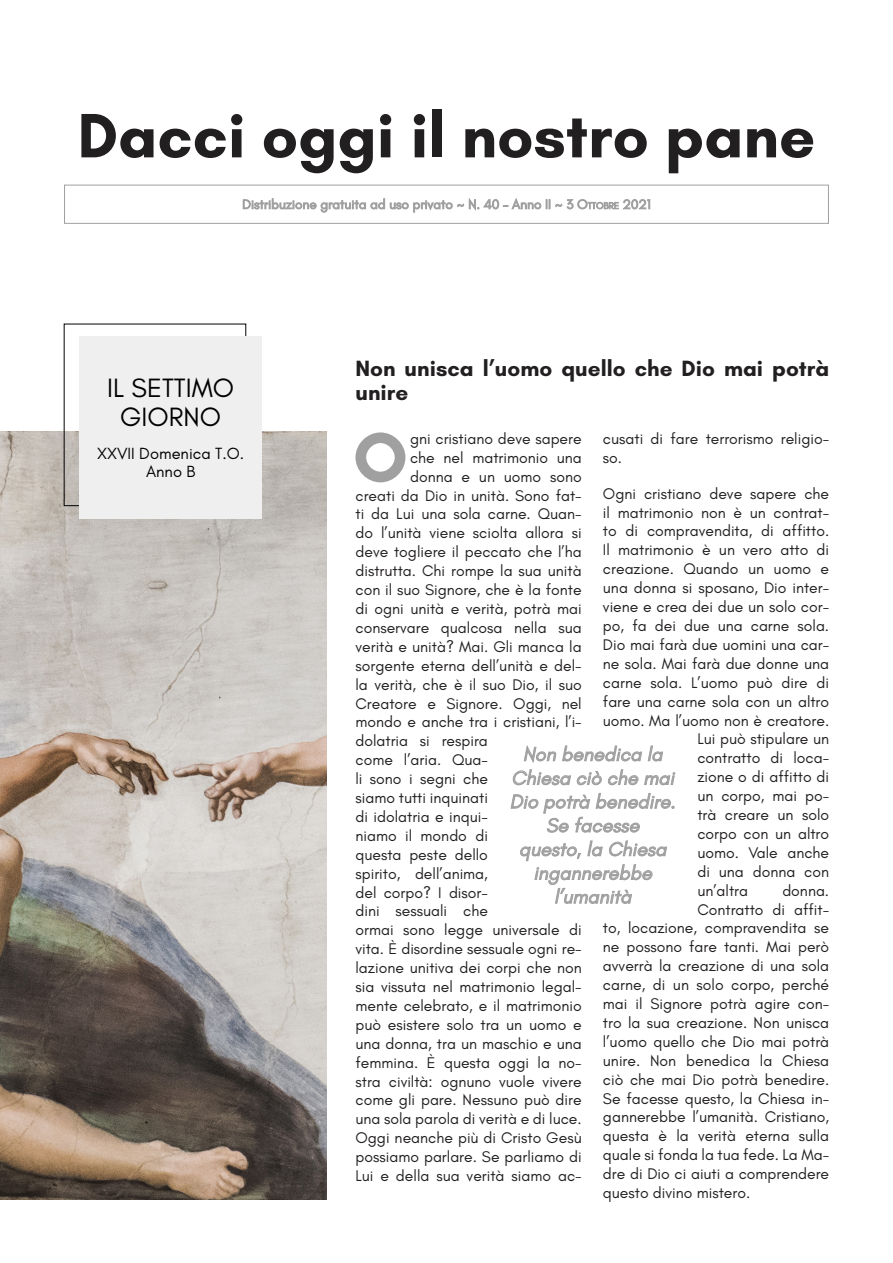
<style>
.page{position:relative;width:893px;height:1263px;background:#fff}
.page>*{position:absolute;margin:0;border:0;box-sizing:border-box;transform-origin:0 0}
.t1{font:700 71.4px "Glacial Indifference";color:#a0a0a0}
.t2{font:700 63.75px "Glacial Indifference";color:#221f20}
.t3{font:27px/28.5px "Glacial Indifference";color:#000;text-align:center}
.t4{font:700 22.5px/24px "Glacial Indifference";color:#221f20}
.t5{font:italic 19.8px/23.7px "Glacial Indifference";color:#a0a0a0;text-align:center}
.t6{font:16.5px/18px "Glacial Indifference";color:#000;text-align:center}
.t7{font:15.75px/18.9px "Glacial Indifference";color:#221f20}
</style>
<div class="page">
<div style="left:64px;top:185px;width:765px;height:39px;border:1px solid #a0a0a0"></div>
<svg style="left:243px;top:198px;width:407px;height:14px"></svg>
<img style="left:0;top:431px;width:326px;height:768px">
<div style="left:80px;top:336px;width:182px;height:183px;background:#efefef"></div>
<svg style="left:512px;top:745px;width:164px;height:41px"></svg>
<svg style="left:510px;top:793px;width:165px;height:40px"></svg>
<svg style="left:520px;top:840px;width:147px;height:64px"></svg>
<h2 class="t2" style="left:78px;top:96px;width:739px">Dacci oggi il nostro pane</h2>
<h3 class="t3" style="left:107px;top:374px;width:128px">IL SETTIMO<br>GIORNO</h3>
<p class="t6" style="left:97px;top:445px;width:149px">XXVII Domenica T.O.<br>Anno B</p>
<h3 class="t4" style="left:355px;top:356px;width:475px">Non unisca l’uomo quello che Dio mai potrà unire</h3>
<h1 class="t1" style="left:353px;top:413px;width:56px">O</h1>
<p class="t7" style="left:410px;top:429px;width:173px">gni cristiano deve sapere</p>
<p class="t7" style="left:603px;top:429px;width:228px">cusati di fare terrorismo religio&shy;so.</p>
<p class="t7" style="left:603px;top:484px;width:228px">Ogni cristiano deve sapere che</p>
<p class="t7" style="left:603px;top:503px;width:228px">il matrimonio non è un contrat-</p>
<p class="t7" style="left:603px;top:522px;width:228px">to di compravendita, di affitto.</p>
<p class="t7" style="left:603px;top:541px;width:228px">Il matrimonio è un vero atto di</p>
<p class="t7" style="left:603px;top:560px;width:228px">creazione. Quando un uomo e</p>
<p class="t7" style="left:603px;top:579px;width:228px">una donna si sposano, Dio inter-</p>
<p class="t7" style="left:603px;top:598px;width:228px">viene e crea dei due un solo cor-</p>
<p class="t7" style="left:603px;top:616px;width:228px">po, fa dei due una carne sola.</p>
<p class="t7" style="left:603px;top:635px;width:228px">Dio mai farà due uomini una car-</p>
<p class="t7" style="left:603px;top:654px;width:228px">ne sola. Mai farà due donne una</p>
<p class="t7" style="left:603px;top:673px;width:228px">carne sola. L’uomo può dire di</p>
<p class="t7" style="left:603px;top:692px;width:228px">fare una carne sola con un altro</p>
<p class="t7" style="left:603px;top:711px;width:228px">uomo. Ma l’uomo non è creatore.</p>
<p class="t7" style="left:697px;top:730px;width:133px">Lui può stipulare un</p>
<p class="t7" style="left:697px;top:749px;width:133px">contratto di loca-</p>
<p class="t7" style="left:697px;top:768px;width:133px">zione o di affitto di</p>
<p class="t7" style="left:697px;top:787px;width:133px">un corpo, mai po-</p>
<p class="t7" style="left:697px;top:805px;width:133px">trà creare un solo</p>
<p class="t7" style="left:697px;top:824px;width:133px">corpo con un altro</p>
<p class="t7" style="left:697px;top:843px;width:133px">uomo. Vale anche</p>
<p class="t7" style="left:697px;top:862px;width:133px">di una donna con</p>
<p class="t7" style="left:697px;top:881px;width:52px">un’altra</p>
<p class="t7" style="left:782px;top:881px;width:48px">donna.</p>
<p class="t7" style="left:697px;top:900px;width:133px">Contratto di affit-</p>
<p class="t7" style="left:603px;top:919px;width:228px">to, locazione, compravendita se</p>
<p class="t7" style="left:603px;top:938px;width:228px">ne possono fare tanti. Mai però</p>
<p class="t7" style="left:603px;top:957px;width:228px">avverrà la creazione di una sola</p>
<p class="t7" style="left:603px;top:976px;width:228px">carne, di un solo corpo, perché</p>
<p class="t7" style="left:603px;top:994px;width:228px">mai il Signore potrà agire con-</p>
<p class="t7" style="left:603px;top:1013px;width:228px">tro la sua creazione. Non unisca</p>
<p class="t7" style="left:603px;top:1032px;width:228px">l’uomo quello che Dio mai potrà</p>
<p class="t7" style="left:603px;top:1051px;width:228px">unire. Non benedica la Chiesa</p>
<p class="t7" style="left:603px;top:1070px;width:228px">ciò che mai Dio potrà benedire.</p>
<p class="t7" style="left:603px;top:1089px;width:228px">Se facesse questo, la Chiesa in-</p>
<p class="t7" style="left:603px;top:1108px;width:228px">gannerebbe l’umanità. Cristiano,</p>
<p class="t7" style="left:603px;top:1127px;width:228px">questa è la verità eterna sulla</p>
<p class="t7" style="left:603px;top:1146px;width:228px">quale si fonda la tua fede. La Ma-</p>
<p class="t7" style="left:603px;top:1165px;width:228px">dre di Dio ci aiuti a comprendere</p>
<p class="t7" style="left:603px;top:1183px;width:149px">questo divino mistero.</p>
<p class="t7" style="left:410px;top:448px;width:173px">che nel matrimonio una</p>
<p class="t7" style="left:410px;top:467px;width:173px">donna e un uomo sono</p>
<p class="t7" style="left:355px;top:486px;width:228px">creati da Dio in unità. Sono fat-</p>
<p class="t7" style="left:355px;top:505px;width:228px">ti da Lui una sola carne. Quan-</p>
<p class="t7" style="left:355px;top:524px;width:228px">do l’unità viene sciolta allora si</p>
<p class="t7" style="left:355px;top:543px;width:228px">deve togliere il peccato che l’ha</p>
<p class="t7" style="left:355px;top:562px;width:228px">distrutta. Chi rompe la sua unità</p>
<p class="t7" style="left:355px;top:581px;width:228px">con il suo Signore, che è la fonte</p>
<p class="t7" style="left:355px;top:599px;width:228px">di ogni unità e verità, potrà mai</p>
<p class="t7" style="left:355px;top:618px;width:228px">conservare qualcosa nella sua</p>
<p class="t7" style="left:355px;top:637px;width:228px">verità e unità? Mai. Gli manca la</p>
<p class="t7" style="left:355px;top:656px;width:228px">sorgente eterna dell’unità e del-</p>
<p class="t7" style="left:355px;top:675px;width:228px">la verità, che è il suo Dio, il suo</p>
<p class="t7" style="left:355px;top:694px;width:228px">Creatore e Signore. Oggi, nel</p>
<p class="t7" style="left:355px;top:713px;width:228px">mondo e anche tra i cristiani, l’i-</p>
<p class="t7" style="left:355px;top:732px;width:134px">dolatria si respira</p>
<p class="t7" style="left:355px;top:751px;width:134px">come l’aria. Qua-</p>
<p class="t7" style="left:355px;top:770px;width:134px">li sono i segni che</p>
<p class="t7" style="left:355px;top:788px;width:134px">siamo tutti inquinati</p>
<p class="t7" style="left:355px;top:807px;width:134px">di idolatria e inqui-</p>
<p class="t7" style="left:355px;top:826px;width:134px">niamo il mondo di</p>
<p class="t7" style="left:355px;top:845px;width:134px">questa peste dello</p>
<p class="t7" style="left:355px;top:864px;width:134px">spirito, dell’anima,</p>
<p class="t7" style="left:355px;top:883px;width:134px">del corpo? I disor-</p>
<p class="t7" style="left:355px;top:902px;width:134px">dini sessuali che</p>
<p class="t7" style="left:355px;top:921px;width:228px">ormai sono legge universale di</p>
<p class="t7" style="left:355px;top:940px;width:228px">vita. È disordine sessuale ogni re-</p>
<p class="t7" style="left:355px;top:959px;width:228px">lazione unitiva dei corpi che non</p>
<p class="t7" style="left:355px;top:977px;width:228px">sia vissuta nel matrimonio legal-</p>
<p class="t7" style="left:355px;top:996px;width:228px">mente celebrato, e il matrimonio</p>
<p class="t7" style="left:355px;top:1015px;width:228px">può esistere solo tra un uomo e</p>
<p class="t7" style="left:355px;top:1034px;width:228px">una donna, tra un maschio e una</p>
<p class="t7" style="left:355px;top:1053px;width:228px">femmina. È questa oggi la no-</p>
<p class="t7" style="left:355px;top:1072px;width:228px">stra civiltà: ognuno vuole vivere</p>
<p class="t7" style="left:355px;top:1091px;width:228px">come gli pare. Nessuno può dire</p>
<p class="t7" style="left:355px;top:1110px;width:228px">una sola parola di verità e di luce.</p>
<p class="t7" style="left:355px;top:1129px;width:228px">Oggi neanche più di Cristo Gesù</p>
<p class="t7" style="left:355px;top:1148px;width:228px">possiamo parlare. Se parliamo di</p>
<p class="t7" style="left:355px;top:1166px;width:228px">Lui e della sua verità siamo ac-</p>
<p class="t5" style="left:510px;top:742px;width:167px">Non benedica la<br>Chiesa ciò che mai<br>Dio potrà benedire.<br>Se facesse<br>questo, la Chiesa ingannerebbe l’umanità</p>
</div>
